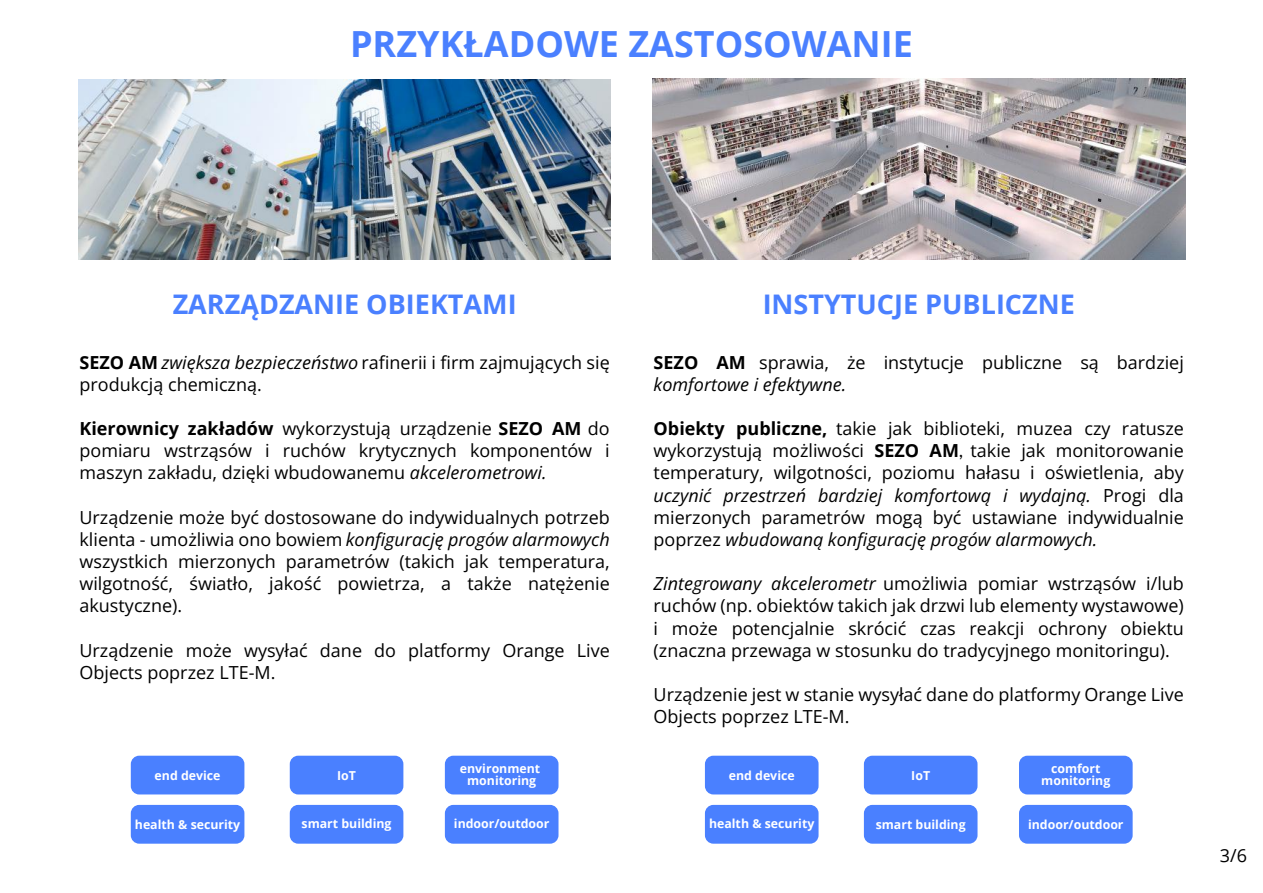
<style>
.page{position:relative;width:1263px;height:893px;background:#fff}
.page>*{position:absolute;margin:0;border:0;box-sizing:border-box;transform-origin:0 0}
.t1{font:700 36px "Open Sans";color:#4a80ff}
.t2{font:700 27px "Open Sans";color:#4a80ff}
.t3{font:18px/22.2px "Open Sans";color:#000}
.t4{font:18px "Open Sans";color:#000}
.t5{font:700 12.3px/12.3px "Open Sans";color:#fff;text-align:center}
.s1{font-weight:700}
.s2{font-style:italic}
.s3{font-family:"Lato"}
</style>
<div class="page">
<img style="left:78px;top:79px;width:533px;height:181px">
<div style="left:131px;top:756px;width:113px;height:38px;background:#4a80ff;border-radius:8px"></div>
<div style="left:290px;top:756px;width:113px;height:38px;background:#4a80ff;border-radius:8px"></div>
<div style="left:445px;top:756px;width:113px;height:38px;background:#4a80ff;border-radius:8px"></div>
<div style="left:131px;top:805px;width:113px;height:39px;background:#4a80ff;border-radius:8px"></div>
<div style="left:290px;top:805px;width:113px;height:39px;background:#4a80ff;border-radius:8px"></div>
<div style="left:445px;top:805px;width:113px;height:39px;background:#4a80ff;border-radius:8px"></div>
<div style="left:705px;top:805px;width:113px;height:39px;background:#4a80ff;border-radius:8px"></div>
<img style="left:652px;top:79px;width:533px;height:180px">
<div style="left:705px;top:756px;width:113px;height:38px;background:#4a80ff;border-radius:8px"></div>
<div style="left:864px;top:756px;width:113px;height:38px;background:#4a80ff;border-radius:8px"></div>
<div style="left:1019px;top:756px;width:114px;height:38px;background:#4a80ff;border-radius:8px"></div>
<div style="left:864px;top:805px;width:113px;height:39px;background:#4a80ff;border-radius:8px"></div>
<div style="left:1019px;top:805px;width:114px;height:39px;background:#4a80ff;border-radius:8px"></div>
<h1 class="t1" style="left:350px;top:19px;width:564px">PRZYKŁADOWE ZASTOSOWANIE</h1>
<h2 class="t2" style="left:173px;top:285px;width:345px">ZARZĄDZANIE OBIEKTAMI</h2>
<h2 class="t2" style="left:763px;top:285px;width:314px">INSTYTUCJE PUBLICZNE</h2>
<p class="t3" style="left:79px;top:351px;width:532px"><span class="s1">SEZO AM</span> <span class="s2">zwiększa bezpieczeństwo</span> rafinerii i firm zajmujących się produkcją chemiczną.</p>
<p class="t3" style="left:79px;top:417px;width:532px;text-align:justify"><span class="s1">Kierownicy zakładów</span> wykorzystują urządzenie <span class="s1">SEZO AM</span> do pomiaru wstrząsów i ruchów krytycznych komponentów i maszyn zakładu, dzięki wbudowanemu <span class="s2">akcelerometrowi.</span></p>
<p class="t3" style="left:79px;top:506px;width:532px;text-align:justify">Urządzenie może być dostosowane do indywidualnych potrzeb klienta - umożliwia ono bowiem <span class="s2">konfigurację progów alarmowych </span>wszystkich mierzonych parametrów (takich jak temperatura, wilgotność, światło, jakość powietrza, a także natężenie akustyczne).</p>
<p class="t3" style="left:79px;top:639px;width:532px">Urządzenie może wysyłać dane do platformy Orange Live<br>Objects poprzez LTE-M.</p>
<p class="t3" style="left:654px;top:351px;width:532px"><span class="s1">SEZO AM</span> sprawia, że instytucje publiczne są bardziej <span class="s2">komfortowe i efektywne.</span></p>
<p class="t3" style="left:654px;top:417px;width:532px;text-align:justify"><span class="s1">Obiekty publiczne,</span> takie jak biblioteki, muzea czy ratusze wykorzystują możliwości <span class="s1">SEZO AM</span><span class="s3">,</span> takie jak monitorowanie temperatury, wilgotności, poziomu hałasu i oświetlenia, aby <span class="s2">uczynić przestrzeń bardziej komfortową i wydajną.</span> Progi dla mierzonych parametrów mogą być ustawiane indywidualnie poprzez <span class="s2">wbudowaną konfigurację progów alarmowych.</span></p>
<p class="t3" style="left:654px;top:572px;width:532px;text-align:justify"><span class="s2">Zintegrowany akcelerometr</span> umożliwia pomiar wstrząsów i/lub ruchów (np. obiektów takich jak drzwi lub elementy wystawowe) i może potencjalnie skrócić czas reakcji ochrony obiektu (znaczna przewaga w stosunku do tradycyjnego monitoringu).</p>
<p class="t3" style="left:654px;top:683px;width:532px">Urządzenie jest w stanie wysyłać dane do platformy Orange Live<br>Objects poprzez LTE-M.</p>
<p class="t5" style="left:155px;top:769px;width:67px">end device</p>
<p class="t5" style="left:337px;top:769px;width:20px">IoT</p>
<p class="t5" style="left:460px;top:762px;width:82px">environment monitoring</p>
<p class="t5" style="left:135px;top:818px;width:107px">health &amp; security</p>
<p class="t5" style="left:302px;top:817px;width:92px">smart building</p>
<p class="t5" style="left:454px;top:817px;width:97px">indoor/outdoor</p>
<p class="t5" style="left:709px;top:817px;width:107px">health &amp; security</p>
<p class="t5" style="left:729px;top:769px;width:67px">end device</p>
<p class="t5" style="left:911px;top:769px;width:20px">IoT</p>
<p class="t5" style="left:1041px;top:762px;width:71px">comfort monitoring</p>
<p class="t5" style="left:876px;top:818px;width:92px">smart building</p>
<p class="t5" style="left:1028px;top:818px;width:97px">indoor/outdoor</p>
<p class="t4" style="left:1220px;top:843px;width:29px">3/6</p>
</div>
